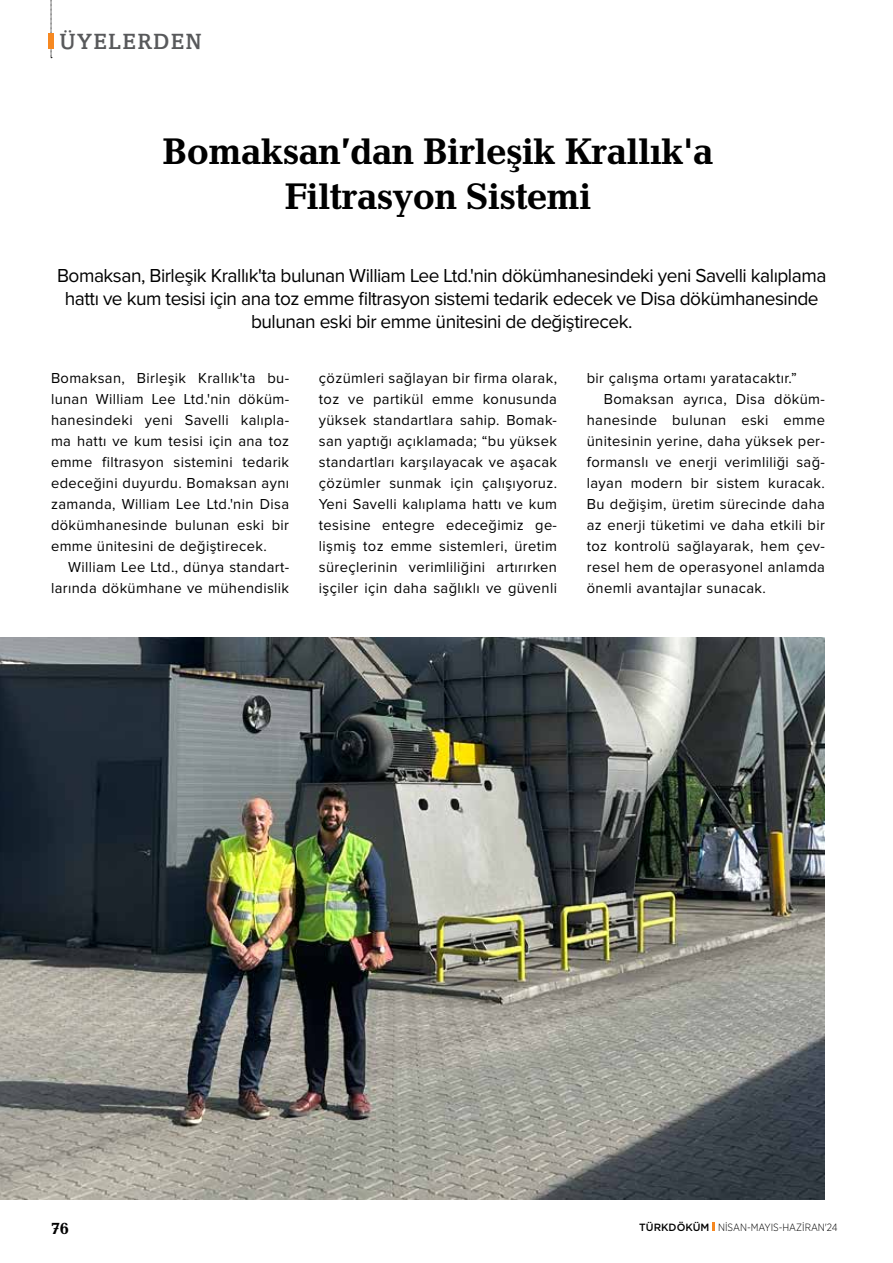
<style>
.page{position:relative;width:893px;height:1263px;background:#fff}
.page>*{position:absolute;margin:0;border:0;box-sizing:border-box;transform-origin:0 0}
.t1{font:700 37.5px/45px "Candida Std";letter-spacing:-.025em;color:#000;text-align:center}
.t2{font:22.05px "Amasis MT Medium";letter-spacing:.06em;color:#58595b}
.t3{font:19.5px/23.4px "Proxima Nova";letter-spacing:-.025em;color:#000;text-align:center}
.t4{font:700 16.5px "Candida Std";color:#000}
.t5{font:15px/21px "Proxima Nova";letter-spacing:.025em;color:#000;text-align:justify}
.t6{font:300 10.5px "Gotham Narrow";color:#000}
.s1{font-family:"Gotham";font-weight:500}
</style>
<div class="page">
<svg style="left:712px;top:1222px;width:3px;height:9px"></svg>
<svg style="left:51px;top:0;width:1px;height:58px"></svg>
<div style="left:48px;top:33px;width:6px;height:15px;background:#f68821"></div>
<img style="left:0;top:638px;width:825px;height:561px">
<h2 class="t2" style="left:60px;top:28px;width:144px">ÜYELERDEN</h2>
<h1 class="t1" style="left:162px;top:129px;width:553px">Bomaksan’dan Birleşik Krallık'a<br>Filtrasyon Sistemi</h1>
<p class="t3" style="left:57px;top:264px;width:771px">Bomaksan, Birleşik Krallık'ta bulunan William Lee Ltd.'nin dökümhanesindeki yeni Savelli kalıplama hattı ve kum tesisi için ana toz emme filtrasyon sistemi tedarik edecek ve Disa dökümhanesinde bulunan eski bir emme ünitesini de değiştirecek.</p>
<p class="t5" style="left:51px;top:368px;width:240px">Bomaksan, Birleşik Krallık'ta bu&shy;lunan William Lee Ltd.'nin döküm&shy;hanesindeki yeni Savelli kalıpla&shy;ma hattı ve kum tesisi için ana toz emme filtrasyon sistemini tedarik edeceğini duyurdu. Bomaksan aynı zamanda, William Lee Ltd.'nin Disa dökümhanesinde bulunan eski bir emme ünitesini de değiştirecek.</p>
<p class="t5" style="left:51px;top:557px;width:240px;text-align:right">William Lee Ltd., dünya standart&shy;larında dökümhane ve mühendislik</p>
<p class="t5" style="left:319px;top:368px;width:240px">çözümleri sağlayan bir firma olarak, toz ve partikül emme konusunda yüksek standartlara sahip. Bomak&shy;san yaptığı açıklamada; “bu yüksek standartları karşılayacak ve aşacak çözümler sunmak için çalışıyoruz.<br>Yeni Savelli kalıplama hattı ve kum tesisine entegre edeceğimiz ge&shy;lişmiş toz emme sistemleri, üretim süreçlerinin verimliliğini artırırken işçiler için daha sağlıklı ve güvenli</p>
<p class="t5" style="left:587px;top:368px;width:212px">bir çalışma ortamı yaratacaktır.”</p>
<p class="t5" style="left:604px;top:389px;width:223px">Bomaksan ayrıca, Disa döküm-</p>
<p class="t5" style="left:587px;top:410px;width:240px">hanesinde bulunan eski emme</p>
<p class="t5" style="left:587px;top:431px;width:240px">ünitesinin yerine, daha yüksek per-</p>
<p class="t5" style="left:587px;top:452px;width:240px">formanslı ve enerji verimliliği sağ-</p>
<p class="t5" style="left:587px;top:473px;width:240px">layan modern bir sistem kuracak.</p>
<p class="t5" style="left:587px;top:494px;width:240px">Bu değişim, üretim sürecinde daha</p>
<p class="t5" style="left:587px;top:515px;width:240px">az enerji tüketimi ve daha etkili bir</p>
<p class="t5" style="left:587px;top:536px;width:240px">toz kontrolü sağlayarak, hem çev-</p>
<p class="t5" style="left:587px;top:557px;width:240px">resel hem de operasyonel anlamda</p>
<p class="t5" style="left:587px;top:578px;width:181px">önemli avantajlar sunacak.</p>
<p class="t4" style="left:51px;top:1219px;width:20px">76</p>
<p class="t6" style="left:639px;top:1221px;width:200px"><span class="s1">TÜRKDÖKÜM</span> NİSAN-MAYIS-HAZİRAN'24</p>
</div>
